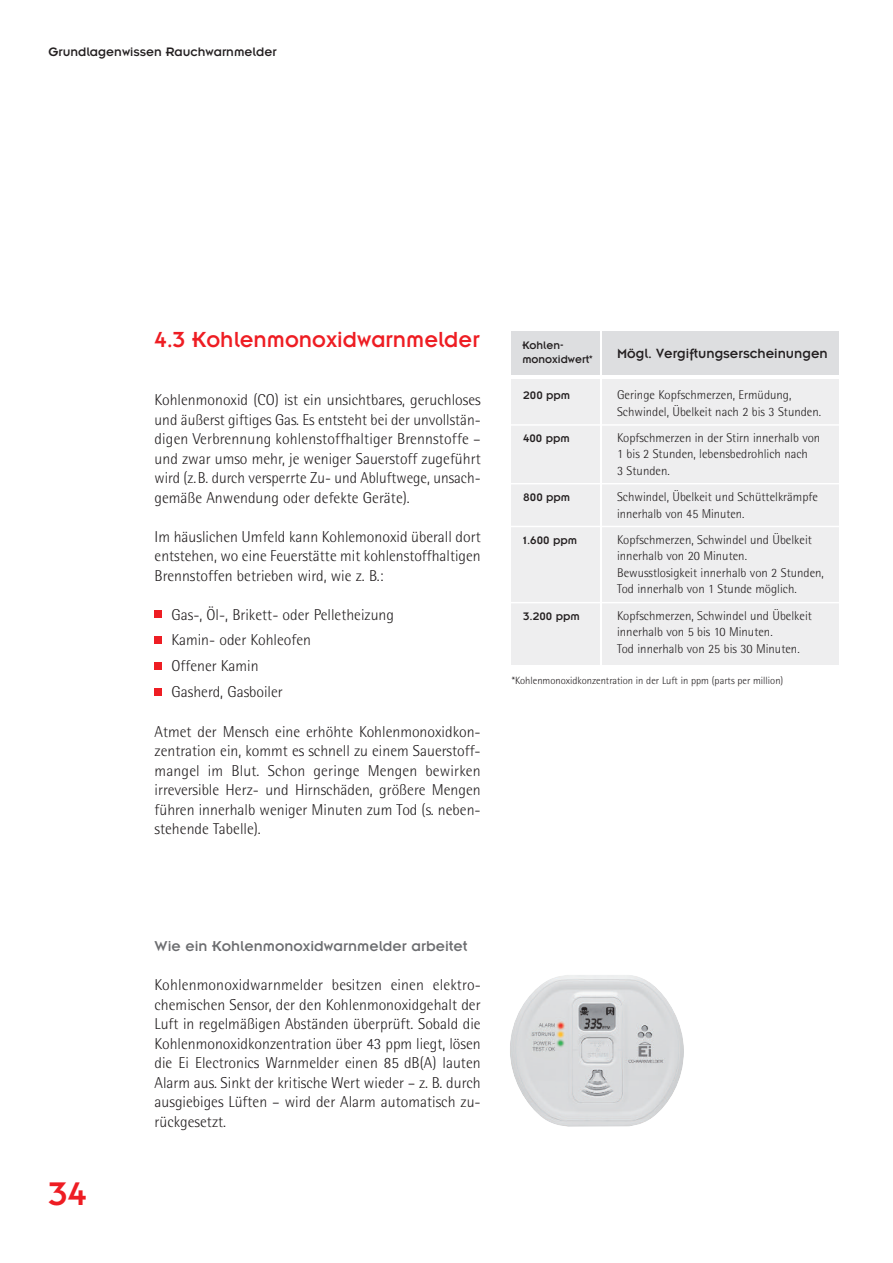
<style>
.page{position:relative;width:893px;height:1263px;background:#fff}
.page>*{position:absolute;margin:0;border:0;box-sizing:border-box;transform-origin:0 0}
.t1{font:36px "Insignia LT Std";color:#ee1d23}
.t2{font:24px "Insignia LT Std";color:#ee1d23}
.t3{font:300 15.75px/19.5px "Rotis Semi Sans";color:#231f20;text-align:justify}
.t4{font:15.75px "Insignia LT Std";color:#6c6d70}
.t5{font:14.7px "Insignia LT Std";color:#231f20}
.t6{font:13.5px "Insignia LT Std";color:#231f20}
.t7{font:300 12.75px/16.5px "Rotis Semi Sans";color:#231f20}
.t8{font:12px/14.2px "Insignia LT Std";color:#231f20}
.t9{font:300 10.5px "Rotis Semi Sans";color:#231f20}
</style>
<div class="page">
<div style="left:155px;top:688px;width:7px;height:8px;background:#ee1d23"></div>
<div style="left:155px;top:662px;width:7px;height:8px;background:#ee1d23"></div>
<div style="left:155px;top:637px;width:7px;height:7px;background:#ee1d23"></div>
<div style="left:155px;top:611px;width:7px;height:7px;background:#ee1d23"></div>
<img style="left:510px;top:975px;width:174px;height:152px">
<div style="left:511px;top:379px;width:89px;height:286px;background:#eeeeef"></div>
<div style="left:603px;top:379px;width:236px;height:286px;background:#eeeeef"></div>
<div style="left:511px;top:332px;width:89px;height:43px;background:#dddee0"></div>
<div style="left:603px;top:332px;width:236px;height:43px;background:#dddee0"></div>
<hr style="left:510px;top:424px;width:334px;height:2px;background:#fff">
<hr style="left:510px;top:483px;width:334px;height:1px;background:#fff">
<hr style="left:510px;top:526px;width:334px;height:1px;background:#fff">
<hr style="left:510px;top:602px;width:334px;height:1px;background:#fff">
<p class="t6" style="left:48px;top:47px;width:230px">Grundlagenwissen Rauchwarnmelder</p>
<h1 class="t1" style="left:49px;top:1182px;width:40px">34</h1>
<h2 class="t2" style="left:155px;top:331px;width:327px">4.3 Kohlenmonoxidwarnmelder</h2>
<p class="t3" style="left:155px;top:391px;width:328px">Kohlenmonoxid (CO) ist ein unsichtbares, geruchloses und äußerst giftiges Gas. Es entsteht bei der unvollstän&shy;digen Verbrennung kohlenstoffhaltiger Brennstoffe – und zwar umso mehr, je weniger Sauerstoff zugeführt wird (z.B. durch versperrte Zu- und Abluftwege, unsach&shy;gemäße Anwendung oder defekte Geräte).</p>
<p class="t3" style="left:155px;top:528px;width:328px">Im häuslichen Umfeld kann Kohlemonoxid überall dort entstehen, wo eine Feuerstätte mit kohlenstoffhaltigen Brennstoffen betrieben wird, wie z. B.:</p>
<p class="t3" style="left:171px;top:603px;width:224px;line-height:26px;text-align:left">Gas-, Öl-, Brikett- oder Pelletheizung<br>Kamin- oder Kohleofen<br>Offener Kamin<br>Gasherd, Gasboiler</p>
<p class="t3" style="left:155px;top:723px;width:328px">Atmet der Mensch eine erhöhte Kohlenmonoxidkon&shy;zentration ein, kommt es schnell zu einem Sauerstoff&shy;mangel im Blut. Schon geringe Mengen bewirken irreversible Herz- und Hirnschäden, größere Mengen führen innerhalb weniger Minuten zum Tod (s. neben&shy;stehende Tabelle).</p>
<p class="t8" style="left:522px;top:339px;width:72px">Kohlen&shy;monoxidwert*</p>
<p class="t5" style="left:617px;top:349px;width:212px">Mögl. Vergiftungserscheinungen</p>
<p class="t7" style="left:617px;top:388px;width:206px">Geringe Kopfschmerzen, Ermüdung,<br>Schwindel, Übelkeit nach 2 bis 3 Stunden.</p>
<p class="t7" style="left:617px;top:430px;width:205px">Kopfschmerzen in der Stirn innerhalb von<br>1 bis 2 Stunden, lebensbedrohlich nach<br>3 Stunden.</p>
<p class="t7" style="left:617px;top:490px;width:202px">Schwindel, Übelkeit und Schüttelkrämpfe innerhalb von 45 Minuten.</p>
<p class="t7" style="left:617px;top:533px;width:208px">Kopfschmerzen, Schwindel und Übelkeit innerhalb von 20 Minuten.<br>Bewusstlosigkeit innerhalb von 2 Stunden, Tod innerhalb von 1 Stunde möglich.</p>
<p class="t7" style="left:617px;top:608px;width:196px">Kopfschmerzen, Schwindel und Übelkeit innerhalb von 5 bis 10 Minuten.<br>Tod innerhalb von 25 bis 30 Minuten.</p>
<p class="t9" style="left:512px;top:677px;width:273px">*Kohlenmonoxidkonzentration in der Luft in ppm (parts per million)</p>
<p class="t8" style="left:523px;top:389px;width:49px">200 ppm</p>
<p class="t8" style="left:523px;top:432px;width:48px">400 ppm</p>
<p class="t8" style="left:523px;top:491px;width:49px">800 ppm</p>
<p class="t8" style="left:523px;top:534px;width:55px">1.600 ppm</p>
<p class="t8" style="left:523px;top:610px;width:58px">3.200 ppm</p>
<p class="t4" style="left:155px;top:941px;width:314px">Wie ein Kohlenmonoxidwarnmelder arbeitet</p>
<p class="t3" style="left:155px;top:977px;width:328px">Kohlenmonoxidwarnmelder besitzen einen elektro&shy;chemischen Sensor, der den Kohlenmonoxidgehalt der Luft in regelmäßigen Abständen überprüft. Sobald die Kohlenmonoxidkonzentration über 43 ppm liegt, lösen die Ei Electronics Warnmelder einen 85 dB(A) lauten Alarm aus. Sinkt der kritische Wert wieder – z. B. durch ausgiebiges Lüften – wird der Alarm automatisch zu&shy;rückgesetzt.</p>
</div>
